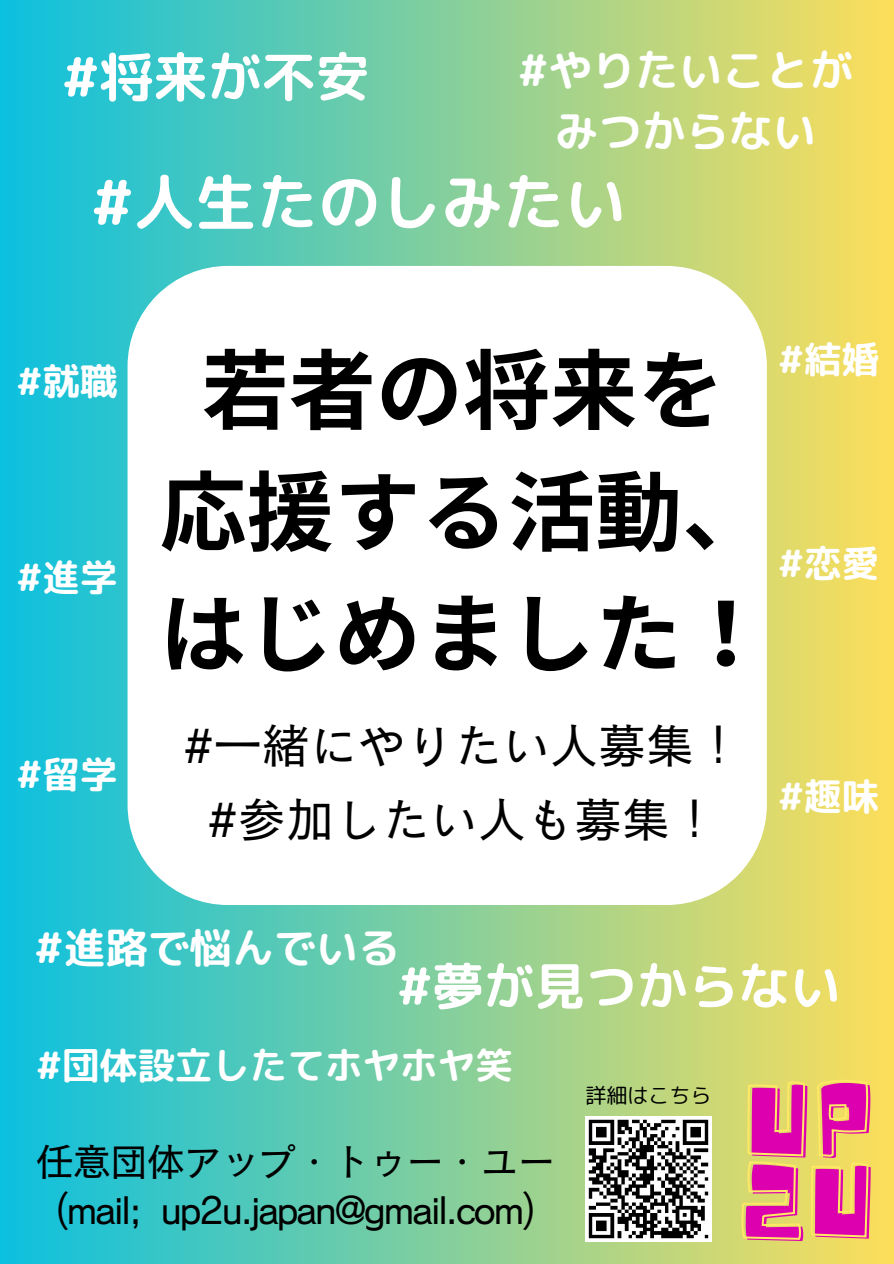
<style>
.page{position:relative;width:894px;height:1264px;background:#fff}
.page>*{position:absolute;margin:0;border:0;box-sizing:border-box;transform-origin:0 0}
.t1{font:101.1px "Noot";color:#dd00ae}
.t2{font:700 87px "Noto Sans JP";color:#000}
.t3{font:61.5px "rounded mplus 1 p bold";color:#fff}
.t4{font:54px "rounded mplus 1 p bold";color:#fff}
.t5{font:51px "rounded mplus 1 p bold";color:#fff}
.t6{font:48px "Canva Cezanne Pro N M";color:#000}
.t7{font:43.5px "rounded mplus 1 p bold";color:#fff}
.t8{font:42px "rounded mplus 1 p bold";color:#fff}
.t9{font:39px "Canva Cezanne Pro N M";letter-spacing:-.05em;color:#000}
.t10{font:37.5px "rounded mplus 1 p bold";color:#fff}
.t11{font:21px "rounded mplus 1 p regular";color:#000}
</style>
<div class="page">
<div style="left:0;top:0;width:893px;height:1263px;background:linear-gradient(to right,#0bc0df,#fdde5b)"></div>
<svg style="left:127px;top:266px;width:639px;height:639px"></svg>
<img style="left:585px;top:1116px;width:125px;height:125px">
<svg style="left:740px;top:1078px;width:129px;height:163px"></svg>
<p class="t4" style="left:62px;top:38px;width:309px">#将来が不安</p>
<p class="t7" style="left:518px;top:40px;width:336px">#やりたいことが</p>
<p class="t7" style="left:555px;top:100px;width:263px">みつからない</p>
<p class="t3" style="left:91px;top:159px;width:536px">#人生たのしみたい</p>
<p class="t10" style="left:17px;top:354px;width:103px">#就職</p>
<p class="t10" style="left:17px;top:551px;width:103px">#進学</p>
<p class="t10" style="left:17px;top:747px;width:103px">#留学</p>
<p class="t2" style="left:202px;top:321px;width:524px">若者の将来を</p>
<p class="t2" style="left:159px;top:443px;width:611px">応援する活動、</p>
<p class="t2" style="left:159px;top:565px;width:611px">はじめました！</p>
<p class="t6" style="left:184px;top:720px;width:560px">#一緒にやりたい人募集！</p>
<p class="t6" style="left:208px;top:794px;width:512px">#参加したい人も募集！</p>
<p class="t10" style="left:777px;top:332px;width:103px">#結婚</p>
<p class="t10" style="left:777px;top:536px;width:103px">#恋愛</p>
<p class="t10" style="left:777px;top:770px;width:103px">#趣味</p>
<p class="t8" style="left:35px;top:917px;width:367px">#進路で悩んでいる</p>
<p class="t5" style="left:397px;top:949px;width:445px">#夢が見つからない</p>
<p class="t10" style="left:36px;top:1038px;width:478px">#団体設立したてホヤホヤ笑</p>
<p class="t9" style="left:35px;top:1142px;width:522px">任意団体アップ・トゥー・ユー</p>
<p class="t9" style="left:55px;top:1189px;width:482px">(mail; up2u.japan@gmail.com)</p>
<p class="t11" style="left:585px;top:1079px;width:128px">詳細はこちら</p>
<p class="t1" style="left:742px;top:1060px;width:133px">UP</p>
<p class="t1" style="left:740px;top:1141px;width:137px">2U</p>
</div>
